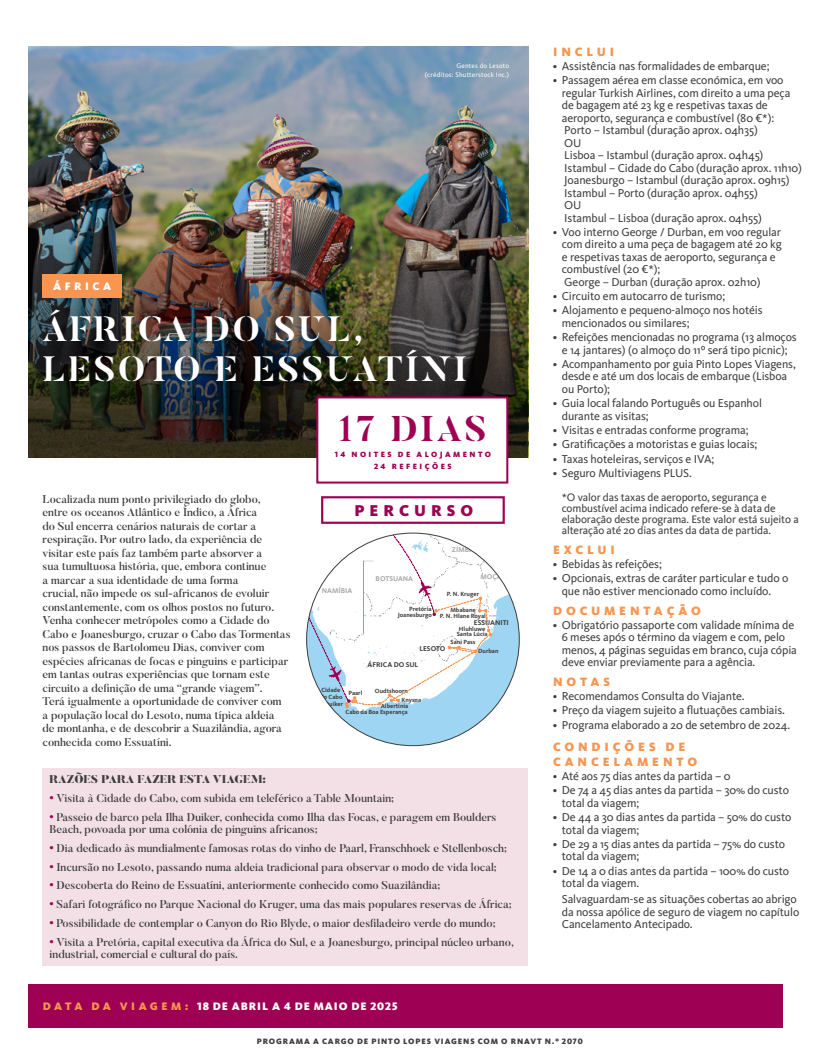
<style>
.page{position:relative;width:833px;height:1063px;background:#fff}
.page>*{position:absolute;margin:0;border:0;box-sizing:border-box;transform-origin:0 0}
.Selo_Dias{font:700 35.5px "Butler Stencil";letter-spacing:.075em;color:#9e0153}
.Titulo_branco{font:700 35px "Butler Stencil";letter-spacing:.075em;color:#fff}
.Percurso_Titulo{font:900 16.25px "Kievit OT";letter-spacing:.31em;color:#9e0153}
.Bullets_Titulo{font:900 12.5px/15px "Kievit OT";letter-spacing:.31em;color:#f79551}
.t1{font:11.88px/12.5px "Kievit OT";letter-spacing:-.01em;color:#3e3e3f}
.Texto_Intro{font:500 11.25px/13.5px "Butler";color:#3e3e3f}
.t2{font:11.25px/11.2px "Kievit OT";letter-spacing:-.01em;color:#3e3e3f}
.Datas_Titulo{font:900 11.25px "Kievit OT";letter-spacing:.085em;color:#fff}
.Texto_Intro-2{font:900 11.25px "Butler";color:#3e3e3f}
.Localizacao{font:900 11.25px "Kievit OT";letter-spacing:.31em;color:#fff}
.t3{font:900 8.12px "Kievit OT";letter-spacing:.11em;color:#3e3e3f}
.Selo_alojamneto_refeicoes{font:900 7.88px/11.2px "Kievit OT";letter-spacing:.31em;color:#9e0153;text-align:center}
.t4{font:700 7.25px "Kievit OT";color:#3e3e3f}
.t5{font:700 7.25px "Kievit OT";color:#a8a9ad}
.Legenda{font:6.88px "Kievit OT";letter-spacing:.025em;color:#fff}
.t6{font:700 6.25px/12.5px "Kievit OT";color:#3e3e3f}
.s1{font-family:"Kievit OT";font-weight:900;font-size:15px;color:#9e0153}
.s2{color:#f79551}
</style>
<div class="page">
<div style="left:29px;top:984px;width:754px;height:44px;background:#9e0153"></div>
<div style="left:43px;top:768px;width:485px;height:197px;background:#f3e0e6"></div>
<img style="left:28px;top:46px;width:500px;height:411px">
<div style="left:43px;top:274px;width:79px;height:23px;background:#f79551"></div>
<div style="left:316px;top:396px;width:192px;height:88px;background:#fff;border:2px solid #9e0153"></div>
<div style="left:321px;top:496px;width:184px;height:28px;background:#fff;border:2px solid #9e0153"></div>
<img style="left:306px;top:533px;width:213px;height:213px;border-radius:106px">
<svg style="left:306px;top:533px;width:186px;height:175px"></svg>
<p class="Localizacao" style="left:53px;top:280px;width:60px">ÁFRICA</p>
<p class="Legenda" style="left:456px;top:62px;width:54px">Gentes do Lesoto</p>
<p class="Legenda" style="left:425px;top:70px;width:86px">(créditos: Shutterstock Inc.)</p>
<p class="Titulo_branco" style="left:43px;top:306px;width:322px">ÁFRICA DO SUL,</p>
<p class="Titulo_branco" style="left:43px;top:346px;width:426px">LESOTO E ESSUATÍNI</p>
<p class="Selo_Dias" style="left:338px;top:406px;width:150px">17 DIAS</p>
<p class="Texto_Intro" style="left:43px;top:492px;width:249px">Localizada num ponto privilegiado do globo,<br>entre os oceanos Atlântico e Índico, a África<br>do Sul encerra cenários naturais de cortar a respiração. Por outro lado, da experiência de visitar este país faz também parte absorver a<br>sua tumultuosa história, que, embora continue<br>a marcar a sua identidade de uma forma<br>crucial, não impede os sul-africanos de evoluir constantemente, com os olhos postos no futuro.<br>Venha conhecer metrópoles como a Cidade do Cabo e Joanesburgo, cruzar o Cabo das Tormentas nos passos de Bartolomeu Dias, conviver com espécies africanas de focas e pinguins e participar em tantas outras experiências que tornam este circuito a definição de uma “grande viagem”.<br>Terá igualmente a oportunidade de conviver com<br>a população local do Lesoto, numa típica aldeia<br>de montanha, e de descobrir a Suazilândia, agora conhecida como Essuatíni.</p>
<p class="Selo_alojamneto_refeicoes" style="left:335px;top:449px;width:158px">14 NOITES DE ALOJAMENTO<br>24 REFEIÇÕES</p>
<p class="Percurso_Titulo" style="left:354px;top:501px;width:120px">PERCURSO</p>
<p class="t5" style="left:322px;top:586px;width:32px">NAMÍBIA</p>
<p class="t5" style="left:376px;top:574px;width:39px">BOTSUANA</p>
<p class="t5" style="left:452px;top:546px;width:37px">ZIMBABUÉ</p>
<p class="t6" style="left:447px;top:587px;width:34px">P. N. Kruger</p>
<p class="t6" style="left:440px;top:610px;width:48px">P. N. Hlane Royal</p>
<p class="t6" style="left:450px;top:630px;width:39px;line-height:7.4px;text-indent:6px">Santa Lúcia<br>Sani Pass</p>
<p class="t4" style="left:419px;top:644px;width:28px">LESOTO</p>
<p class="t6" style="left:409px;top:602px;width:24px">Pretória</p>
<p class="t6" style="left:450px;top:604px;width:27px">Mbabane</p>
<p class="t6" style="left:459px;top:622px;width:28px">Hluhluwe</p>
<p class="t6" style="left:478px;top:644px;width:22px">Durban</p>
<p class="t6" style="left:398px;top:608px;width:36px">Joanesburgo</p>
<p class="t4" style="left:474px;top:618px;width:37px">ESSUANITI</p>
<p class="t4" style="left:367px;top:660px;width:52px">ÁFRICA DO SUL</p>
<p class="t6" style="left:320px;top:686px;width:24px;line-height:7.5px">Cidade do Cabo</p>
<p class="t6" style="left:348px;top:686px;width:16px">Paarl</p>
<p class="t6" style="left:375px;top:684px;width:35px">Oudtshoorn</p>
<p class="t6" style="left:345px;top:694px;width:77px;text-indent:56px">Knysna<br>Cabo da Boa Esperança</p>
<p class="t6" style="left:313px;top:698px;width:31px">Ilha Duiker</p>
<p class="t6" style="left:381px;top:699px;width:29px">Albertinia</p>
<p class="Texto_Intro-2" style="left:50px;top:772px;width:218px">RAZÕES PARA FAZER ESTA VIAGEM:</p>
<p class="Texto_Intro" style="left:50px;top:791px;width:346px"><span class="s1">·</span> Visita à Cidade do Cabo, com subida em teleférico a Table Mountain;</p>
<p class="Texto_Intro" style="left:50px;top:811px;width:448px;line-height:12.5px"><span class="s1">·</span> Passeio de barco pela Ilha Duiker, conhecida como Ilha das Focas, e paragem em Boulders<br>Beach, povoada por uma colónia de pinguins africanos;</p>
<p class="Texto_Intro" style="left:50px;top:841px;width:459px"><span class="s1">·</span> Dia dedicado às mundialmente famosas rotas do vinho de Paarl, Franschhoek e Stellenbosch;</p>
<p class="Texto_Intro" style="left:50px;top:860px;width:448px"><span class="s1">·</span> Incursão no Lesoto, passando numa aldeia tradicional para observar o modo de vida local;</p>
<p class="Texto_Intro" style="left:50px;top:879px;width:392px"><span class="s1">·</span> Descoberta do Reino de Essuatíni, anteriormente conhecido como Suazilândia;</p>
<p class="Texto_Intro" style="left:50px;top:898px;width:463px"><span class="s1">·</span> Safari fotográfico no Parque Nacional do Kruger, uma das mais populares reservas de África;</p>
<p class="Texto_Intro" style="left:50px;top:916px;width:447px"><span class="s1">·</span> Possibilidade de contemplar o Canyon do Rio Blyde, o maior desfiladeiro verde do mundo;</p>
<p class="Texto_Intro" style="left:50px;top:936px;width:466px;line-height:12.5px"><span class="s1">·</span> Visita a Pretória, capital executiva da África do Sul, e a Joanesburgo, principal núcleo urbano, industrial, comercial e cultural do país.</p>
<p class="Datas_Titulo" style="left:43px;top:999px;width:356px"><span class="s2">D A T A D A V I A G E M :</span> 18 DE ABRIL A 4 DE MAIO DE 2025</p>
<p class="Bullets_Titulo" style="left:553px;top:44px;width:63px">INCLUI</p>
<p class="t1" style="left:553px;top:59px;width:218px">• Assistência nas formalidades de embarque;</p>
<p class="t1" style="left:562px;top:74px;width:242px;text-indent:-9px">• Passagem aérea em classe económica, em voo regular Turkish Airlines, com direito a uma peça de bagagem até 23 kg e respetivas taxas de aeroporto, segurança e combustível (80 €*):<br>Porto – Istambul (duração aprox. 04h35)<br>OU<br>Lisboa – Istambul (duração aprox. 04h45)<br>Istambul – Cidade do Cabo (duração aprox. 11h10)<br>Joanesburgo – Istambul (duração aprox. 09h15)<br>Istambul – Porto (duração aprox. 04h55)<br>OU<br>Istambul – Lisboa (duração aprox. 04h55)</p>
<p class="t1" style="left:562px;top:226px;width:221px;text-indent:-9px">• Voo interno George / Durban, em voo regular com direito a uma peça de bagagem até 20 kg e respetivas taxas de aeroporto, segurança e combustível (20 €*);<br>George – Durban (duração aprox. 02h10)</p>
<p class="t1" style="left:553px;top:290px;width:174px">• Circuito em autocarro de turismo;</p>
<p class="t1" style="left:562px;top:304px;width:202px;text-indent:-9px">• Alojamento e pequeno-almoço nos hotéis mencionados ou similares;</p>
<p class="t1" style="left:553px;top:331px;width:245px;text-align:center">• Refeições mencionadas no programa (13 almoços e 14 jantares) (o almoço do 11º será tipo picnic);</p>
<p class="t1" style="left:562px;top:358px;width:235px;text-indent:-9px">• Acompanhamento por guia Pinto Lopes Viagens, desde e até um dos locais de embarque (Lisboa ou Porto);</p>
<p class="t1" style="left:562px;top:397px;width:202px;text-indent:-9px">• Guia local falando Português ou Espanhol durante as visitas;</p>
<p class="t1" style="left:553px;top:424px;width:197px">• Visitas e entradas conforme programa;</p>
<p class="t1" style="left:553px;top:438px;width:206px">• Gratificações a motoristas e guias locais;</p>
<p class="t1" style="left:553px;top:452px;width:163px">• Taxas hoteleiras, serviços e IVA;</p>
<p class="t1" style="left:553px;top:466px;width:140px">• Seguro Multiviagens PLUS.</p>
<p class="t2" style="left:562px;top:491px;width:238px">*O valor das taxas de aeroporto, segurança e combustível acima indicado refere-se à data de elaboração deste programa. Este valor está sujeito a alteração até 20 dias antes da data de partida.</p>
<p class="Bullets_Titulo" style="left:553px;top:542px;width:63px">EXCLUI</p>
<p class="t1" style="left:553px;top:558px;width:110px">• Bebidas às refeições;</p>
<p class="t1" style="left:562px;top:572px;width:228px;text-indent:-9px">• Opcionais, extras de caráter particular e tudo o que não estiver mencionado como incluído.</p>
<p class="Bullets_Titulo" style="left:553px;top:603px;width:149px">DOCUMENTAÇÃO</p>
<p class="t1" style="left:562px;top:618px;width:237px;text-indent:-9px">• Obrigatório passaporte com validade mínima de 6 meses após o término da viagem e com, pelo menos, 4 páginas seguidas em branco, cuja cópia deve enviar previamente para a agência.</p>
<p class="Bullets_Titulo" style="left:553px;top:674px;width:58px">NOTAS</p>
<p class="t1" style="left:553px;top:690px;width:193px">• Recomendamos Consulta do Viajante.</p>
<p class="t1" style="left:553px;top:704px;width:233px">• Preço da viagem sujeito a flutuações cambiais.</p>
<p class="t1" style="left:553px;top:718px;width:239px">• Programa elaborado a 20 de setembro de 2024.</p>
<p class="Bullets_Titulo" style="left:553px;top:739px;width:146px">CONDIÇÕES DE<br>CANCELAMENTO</p>
<p class="t1" style="left:553px;top:770px;width:179px">• Até aos 75 dias antes da partida – 0</p>
<p class="t1" style="left:562px;top:784px;width:229px;text-indent:-9px">• De 74 a 45 dias antes da partida – 30% do custo total da viagem;</p>
<p class="t1" style="left:562px;top:811px;width:231px;text-indent:-9px">• De 44 a 30 dias antes da partida – 50% do custo total da viagem;</p>
<p class="t1" style="left:562px;top:838px;width:225px;text-indent:-9px">• De 29 a 15 dias antes da partida – 75% do custo total da viagem;</p>
<p class="t1" style="left:562px;top:864px;width:229px;text-indent:-9px">• De 14 a 0 dias antes da partida – 100% do custo total da viagem.</p>
<p class="t1" style="left:562px;top:893px;width:239px">Salvaguardam-se as situações cobertas ao abrigo da nossa apólice de seguro de viagem no capítulo<br>Cancelamento Antecipado.</p>
<p class="t3" style="left:257px;top:1036px;width:328px">PROGRAMA A CARGO DE PINTO LOPES VIAGENS COM O RNAVT N.º 2070</p>
</div>
